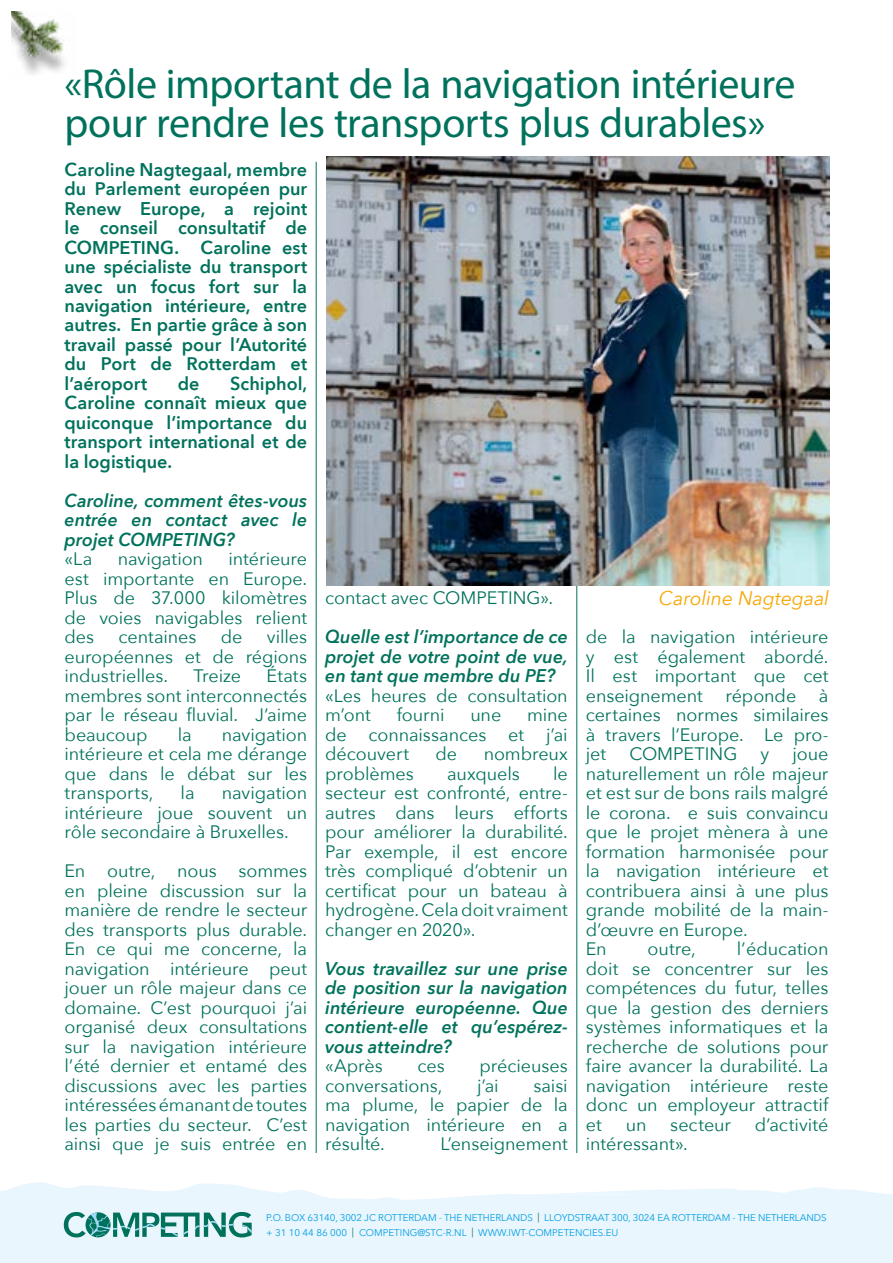
<style>
.page{position:relative;width:893px;height:1263px;background:#fff}
.page>*{position:absolute;margin:0;border:0;box-sizing:border-box;transform-origin:0 0}
.t1{font:42px/39px "Myriad Pro";letter-spacing:-.015em;color:#00725c}
.t2{font:italic 19.5px "Avenir Next";letter-spacing:-.005em;color:#f7a600}
.t3{font:18px/19.5px "Avenir Next";letter-spacing:-.005em;color:#00725c;text-align:justify}
.t4{font:600 18px/19.5px "Avenir Next";color:#00725c;text-align:justify}
.t5{font:italic 600 18px/19.5px "Avenir Next";color:#00725c;text-align:justify}
.t6{font:9.75px/15px "Avenir Next";letter-spacing:-.01em;color:#009fe3}
</style>
<div class="page">
<svg style="left:0;top:1182px;width:893px;height:81px;fill:#eaf6fe"></svg>
<svg style="left:64px;top:1212px;width:188px;height:25px"></svg>
<hr style="left:316px;top:162px;width:1px;height:991px;background:#00725c">
<hr style="left:576px;top:585px;width:1px;height:568px;background:#00725c">
<img style="left:11px;top:12px;width:58px;height:62px">
<img style="left:326px;top:156px;width:503px;height:429px">
<h1 class="t1" style="left:65px;top:63px;width:732px">«Rôle important de la navigation intérieure pour rendre les transports plus durables»</h1>
<p class="t4" style="left:65px;top:159px;width:244px">Caroline Nagtegaal, membre du Parlement européen pur Renew Europe, a rejoint le conseil consultatif de COMPETING. Caroline est une spécialiste du transport avec un focus fort sur la navigation intérieure, entre autres. En partie grâce à son travail passé pour l’Autorité du Port de Rotterdam et l’aéroport</p>
<p class="t4" style="left:65px;top:373px;width:244px;text-indent:166px">Schiphol, Caroline connaît mieux que quiconque l’importance du transport international et de la logistique.</p>
<p class="t5" style="left:65px;top:490px;width:244px">Caroline, comment êtes-vous entrée en contact avec le projet COMPETING?</p>
<p class="t3" style="left:65px;top:549px;width:29px">«La</p>
<p class="t3" style="left:118px;top:549px;width:87px">navigation</p>
<p class="t4" style="left:178px;top:373px;width:23px">de</p>
<p class="t3" style="left:65px;top:549px;width:244px;text-indent:164px">intérieure est importante en Europe.<br>Plus de 37.000 kilomètres de voies navigables relient des</p>
<p class="t3" style="left:65px;top:627px;width:244px;text-indent:202px">villes européennes et de régions industrielles.</p>
<p class="t3" style="left:119px;top:627px;width:80px">centaines</p>
<p class="t3" style="left:221px;top:627px;width:23px">de</p>
<p class="t3" style="left:65px;top:666px;width:244px;text-indent:202px">États membres sont interconnectés par le réseau fluvial. J’aime beaucoup</p>
<p class="t3" style="left:193px;top:666px;width:49px">Treize</p>
<p class="t3" style="left:178px;top:724px;width:16px">la</p>
<p class="t3" style="left:65px;top:724px;width:244px;text-indent:157px">navigation intérieure et cela me dérange que dans le débat sur les transports,</p>
<p class="t3" style="left:181px;top:783px;width:16px">la</p>
<p class="t3" style="left:65px;top:783px;width:244px;text-indent:157px">navigation intérieure joue souvent un rôle secondaire à Bruxelles.</p>
<p class="t3" style="left:65px;top:861px;width:244px">En outre, nous sommes en pleine discussion sur la manière de rendre le secteur des transports plus durable.<br>En ce qui me concerne, la navigation intérieure peut jouer un rôle majeur dans ce domaine. C’est pourquoi j’ai organisé deux consultations sur la navigation intérieure l’été dernier et entamé des discussions avec les parties intéressées émanant de toutes les parties du secteur. C’est ainsi que je suis entrée en</p>
<p class="t3" style="left:325px;top:587px;width:229px">contact avec COMPETING».</p>
<p class="t5" style="left:325px;top:627px;width:244px">Quelle est l’importance de ce projet de votre point de vue, en tant que membre du PE?</p>
<p class="t3" style="left:325px;top:685px;width:244px">«Les heures de consultation m’ont</p>
<p class="t3" style="left:397px;top:704px;width:49px">fourni</p>
<p class="t3" style="left:470px;top:704px;width:32px">une</p>
<p class="t3" style="left:325px;top:704px;width:244px;text-indent:202px">mine de connaissances et j’ai découvert</p>
<p class="t3" style="left:436px;top:743px;width:23px">de</p>
<p class="t3" style="left:484px;top:743px;width:86px">nombreux</p>
<p class="t3" style="left:325px;top:763px;width:244px;text-indent:228px">le secteur est confronté, entre&shy;autres dans leurs efforts pour améliorer la durabilité.<br>Par exemple, il est encore très compliqué d’obtenir un certificat pour un bateau à hydrogène. Cela doit vraiment changer en 2020».</p>
<p class="t5" style="left:325px;top:958px;width:244px">Vous travaillez sur une prise de position sur la navigation intérieure européenne. Que contient-elle et qu’espérez&shy;vous atteindre?</p>
<p class="t3" style="left:325px;top:1055px;width:59px">«Après</p>
<p class="t3" style="left:417px;top:1055px;width:29px">ces</p>
<p class="t3" style="left:480px;top:1055px;width:90px">précieuses</p>
<p class="t3" style="left:325px;top:1075px;width:119px">conversations,</p>
<p class="t3" style="left:477px;top:1075px;width:23px">j’ai</p>
<p class="t3" style="left:325px;top:763px;width:90px">problèmes</p>
<p class="t3" style="left:447px;top:763px;width:74px">auxquels</p>
<p class="t3" style="left:325px;top:1075px;width:244px;text-indent:208px">saisi ma plume, le papier de la navigation intérieure en a résulté.</p>
<p class="t3" style="left:440px;top:1133px;width:129px">L’enseignement</p>
<p class="t2" style="left:659px;top:581px;width:172px">Caroline Nagtegaal</p>
<p class="t3" style="left:586px;top:626px;width:244px">de la navigation intérieure y est également abordé.<br>Il est important que cet enseignement</p>
<p class="t3" style="left:725px;top:685px;width:72px">réponde</p>
<p class="t3" style="left:586px;top:685px;width:244px;text-indent:233px">à certaines normes similaires à travers l’Europe. Le pro&shy;jet</p>
<p class="t3" style="left:629px;top:743px;width:109px">COMPETING</p>
<p class="t3" style="left:760px;top:743px;width:10px">y</p>
<p class="t3" style="left:586px;top:743px;width:244px;text-align:left;text-indent:207px">joue naturellement un rôle majeur et est sur de bons rails malgré le corona. e suis convaincu que le projet mènera à une formation harmonisée pour la navigation intérieure et contribuera ainsi à une plus grande mobilité de la main&shy;d’œuvre en Europe.<br>En</p>
<p class="t3" style="left:586px;top:938px;width:244px;text-indent:151px">l’éducation doit se concentrer sur les compétences du futur, telles que la gestion des derniers systèmes informatiques et la recherche de solutions pour faire avancer la durabilité. La navigation intérieure reste donc un employeur attractif et</p>
<p class="t3" style="left:648px;top:938px;width:50px">outre,</p>
<p class="t3" style="left:626px;top:1114px;width:22px">un</p>
<p class="t3" style="left:670px;top:1114px;width:62px">secteur</p>
<p class="t3" style="left:755px;top:1114px;width:75px">d’activité</p>
<p class="t3" style="left:586px;top:1133px;width:103px">intéressant».</p>
<p class="t6" style="left:266px;top:1210px;width:562px">P.O. BOX 63140, 3002 JC ROTTERDAM - THE NETHERLANDS <sup>|</sup> LLOYDSTRAAT 300, 3024 EA ROTTERDAM - THE NETHERLANDS + 31 10 44 86 000 <sup>|</sup> COMPETING@STC-R.NL <sup>|</sup> WWW.IWT-COMPETENCIES.EU</p>
</div>
